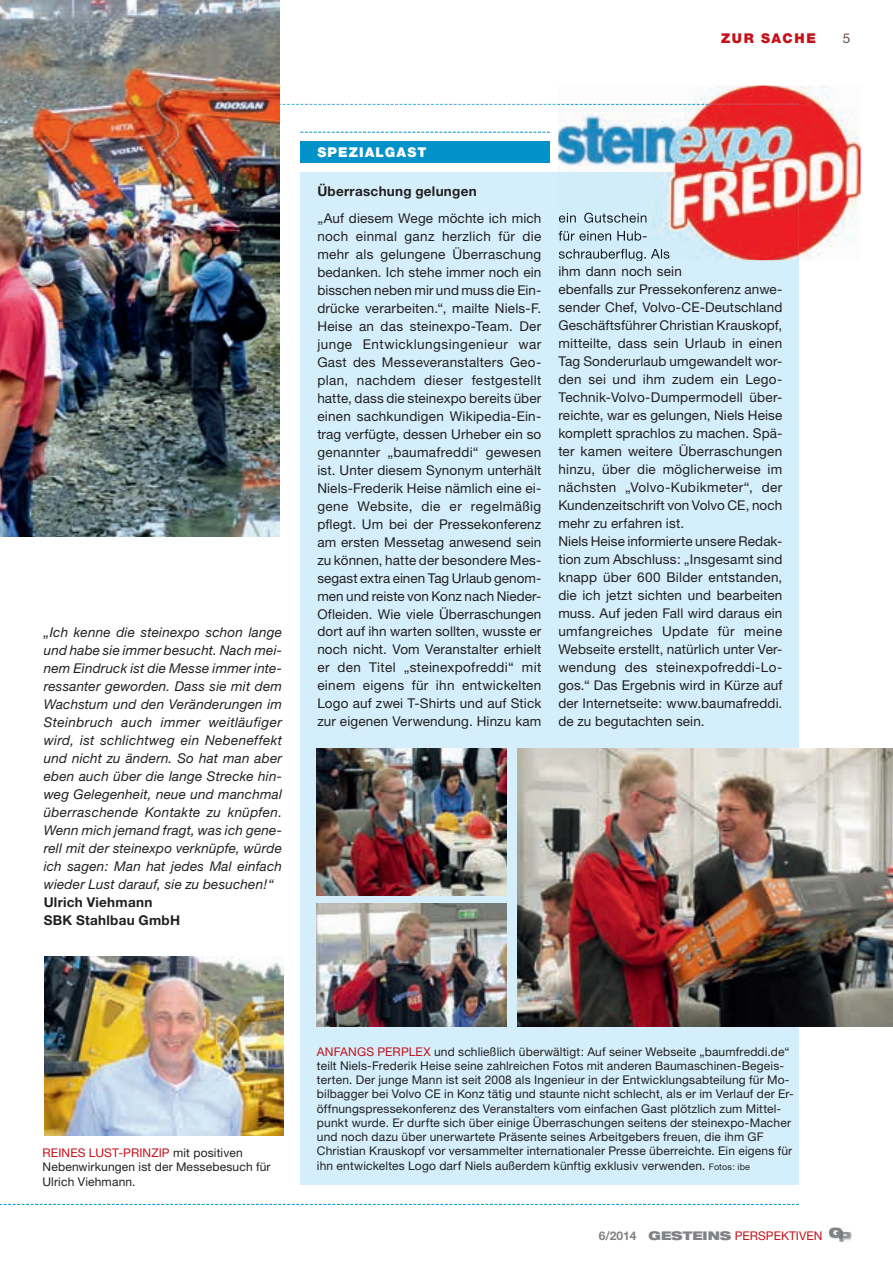
<style>
.page{position:relative;width:893px;height:1263px;background:#fff}
.page>*{position:absolute;margin:0;border:0;box-sizing:border-box;transform-origin:0 0}
.t1{font:13.5px/18px "Helvetica Neue";letter-spacing:.015em;color:#231f20;text-align:justify}
.t2{font:italic 13.5px/18px "Helvetica Neue";letter-spacing:.015em;color:#231f20;text-align:justify}
.t3{font:700 13.5px/18px "Helvetica Neue";letter-spacing:.02em;color:#231f20}
.t4{font:900 13.5px "Helvetica Neue";letter-spacing:.08em;color:#fff}
.t5{font:900 13.5px "Helvetica Neue";letter-spacing:.12em;color:#c4121a}
.t6{font:13.5px "Helvetica Neue";color:#6b4f46}
.t7{font:12px/14.2px "Helvetica Neue";letter-spacing:.015em;color:#231f20}
.t8{font:12px "Helvetica Neue";color:#c4121a}
.s1{color:#c4121a}
.s2{font-size:9px}
.s3{font-weight:700;color:#808285}
.s4{font-weight:900;font-stretch:expanded;color:#808285}
</style>
<div class="page">
<svg style="left:829px;top:1227px;width:22px;height:15px"></svg>
<svg style="left:279px;top:104px;width:279px;height:1px"></svg>
<img style="left:0;top:0;width:279px;height:537px">
<svg style="left:0;top:1204px;width:799px;height:1px"></svg>
<div style="left:300px;top:172px;width:499px;height:1012px;background:#d4effb"></div>
<div style="left:300px;top:142px;width:250px;height:21px;background:#0092c8"></div>
<svg style="left:300px;top:132px;width:250px;height:1px"></svg>
<img style="left:317px;top:748px;width:190px;height:148px">
<img style="left:518px;top:748px;width:375px;height:279px">
<img style="left:317px;top:903px;width:190px;height:124px">
<img style="left:558px;top:85px;width:302px;height:175px">
<img style="left:558px;top:104px;width:241px;height:1px">
<img style="left:558px;top:172px;width:241px;height:88px">
<img style="left:559px;top:213px;width:88px;height:10px">
<img style="left:558px;top:231px;width:89px;height:10px">
<img style="left:559px;top:249px;width:111px;height:11px">
<img style="left:45px;top:957px;width:238px;height:178px">
<p class="t5" style="left:721px;top:30px;width:96px">ZUR SACHE</p>
<p class="t6" style="left:843px;top:30px;width:9px">5</p>
<p class="t2" style="left:44px;top:622px;width:240px">„Ich kenne die steinexpo schon lange und habe sie immer besucht. Nach mei&shy;nem Eindruck ist die Messe immer inte&shy;ressanter geworden. Dass sie mit dem Wachstum und den Veränderungen im Steinbruch auch immer weitläufiger wird, ist schlichtweg ein Nebeneffekt und nicht zu ändern. So hat man aber eben auch über die lange Strecke hin&shy;weg Gelegenheit, neue und manchmal überraschende Kontakte zu knüpfen.<br>Wenn mich jemand fragt, was ich gene&shy;rell mit der steinexpo verknüpfe, würde ich sagen: Man hat jedes Mal einfach wieder Lust darauf, sie zu besuchen!“</p>
<p class="t3" style="left:44px;top:892px;width:138px">Ulrich Viehmann<br>SBK Stahlbau GmbH</p>
<p class="t4" style="left:317px;top:144px;width:111px">SPEZIALGAST</p>
<p class="t3" style="left:317px;top:181px;width:161px">Überraschung gelungen</p>
<p class="t1" style="left:317px;top:209px;width:226px">„auf diesem Wege möchte ich mich noch einmal ganz herzlich für die mehr als gelungene Überraschung bedanken. ich stehe immer noch ein bisschen neben mir und muss die Ein&shy;drücke verarbeiten.“, mailte niels-F. heise an das steinexpo-team. der junge Entwicklungsingenieur war Gast des Messeveranstalters Geo&shy;plan, nachdem dieser festgestellt hatte, dass die steinexpo bereits über einen sachkundigen Wikipedia-Ein&shy;trag verfügte, dessen urheber ein so genannter „baumafreddi“ gewesen ist. unter diesem synonym unterhält niels-Frederik heise nämlich eine ei&shy;gene Website, die er regelmäßig pflegt. um bei der Pressekonferenz am ersten Messetag anwesend sein zu können, hatte der besondere Mes&shy;segast extra einen tag urlaub genom&shy;men und reiste von konz nach nieder-Ofleiden. Wie viele Überraschungen dort auf ihn warten sollten, wusste er noch nicht. vom veranstalter erhielt er den titel „steinexpofreddi“ mit einem eigens für ihn entwickelten logo auf zwei t-shirts und auf stick zur eigenen verwendung. hinzu kam</p>
<p class="t1" style="left:558px;top:262px;width:225px;text-align:left">ihm dann noch sein<br>ebenfalls zur Pressekonferenz anwe&shy;sender chef, volvo-cE-deutschland Geschäftsführer christian krauskopf, mitteilte, dass sein urlaub in einen tag sonderurlaub umgewandelt wor&shy;den sei und ihm zudem ein lego&shy;technik-volvo-dumpermodell über&shy;reichte, war es gelungen, niels heise komplett sprachlos zu machen. spä&shy;ter kamen weitere Überraschungen hinzu, über die möglicherweise im nächsten „volvo-kubikmeter“, der kundenzeitschrift von volvo cE, noch mehr zu erfahren ist.<br>niels heise informierte unsere Redak&shy;tion zum abschluss: „insgesamt sind knapp über 600 Bilder entstanden, die ich jetzt sichten und bearbeiten muss. auf jeden Fall wird daraus ein umfangreiches update für meine Webseite erstellt, natürlich unter ver&shy;wendung des steinexpofreddi-lo&shy;gos.“ das Ergebnis wird in kürze auf der internetseite: www.baumafreddi. de zu begutachten sein.</p>
<p class="t7" style="left:43px;top:1145px;width:230px"><span class="s1">REinEs lust-PRinZiP</span> mit positiven nebenwirkungen ist der Messebesuch für ulrich viehmann.</p>
<p class="t7" style="left:317px;top:1044px;width:478px"><span class="s1">anFanGs PERPlEx</span> und schließlich überwältigt: auf seiner Webseite „baumfreddi.de“ teilt niels-Frederik heise seine zahlreichen Fotos mit anderen Baumaschinen-Begeis&shy;terten. der junge Mann ist seit 2008 als ingenieur in der Entwicklungsabteilung für Mo&shy;bilbagger bei volvo cE in konz tätig und staunte nicht schlecht, als er im verlauf der Er&shy;öffnungspressekonferenz des veranstalters vom einfachen Gast plötzlich zum Mittel&shy;punkt wurde. Er durfte sich über einige Überraschungen seitens der steinexpo-Macher und noch dazu über unerwartete Präsente seines arbeitgebers freuen, die ihm GF christian krauskopf vor versammelter internationaler Presse überreichte. Ein eigens für ihn entwickeltes logo darf niels außerdem künftig exklusiv verwenden. <span class="s2">Fotos: ibe</span></p>
<p class="t8" style="left:599px;top:1228px;width:225px"><span class="s3">6/2014</span> <span class="s4">GESTEINS</span> PERsPEktivEn</p>
</div>
